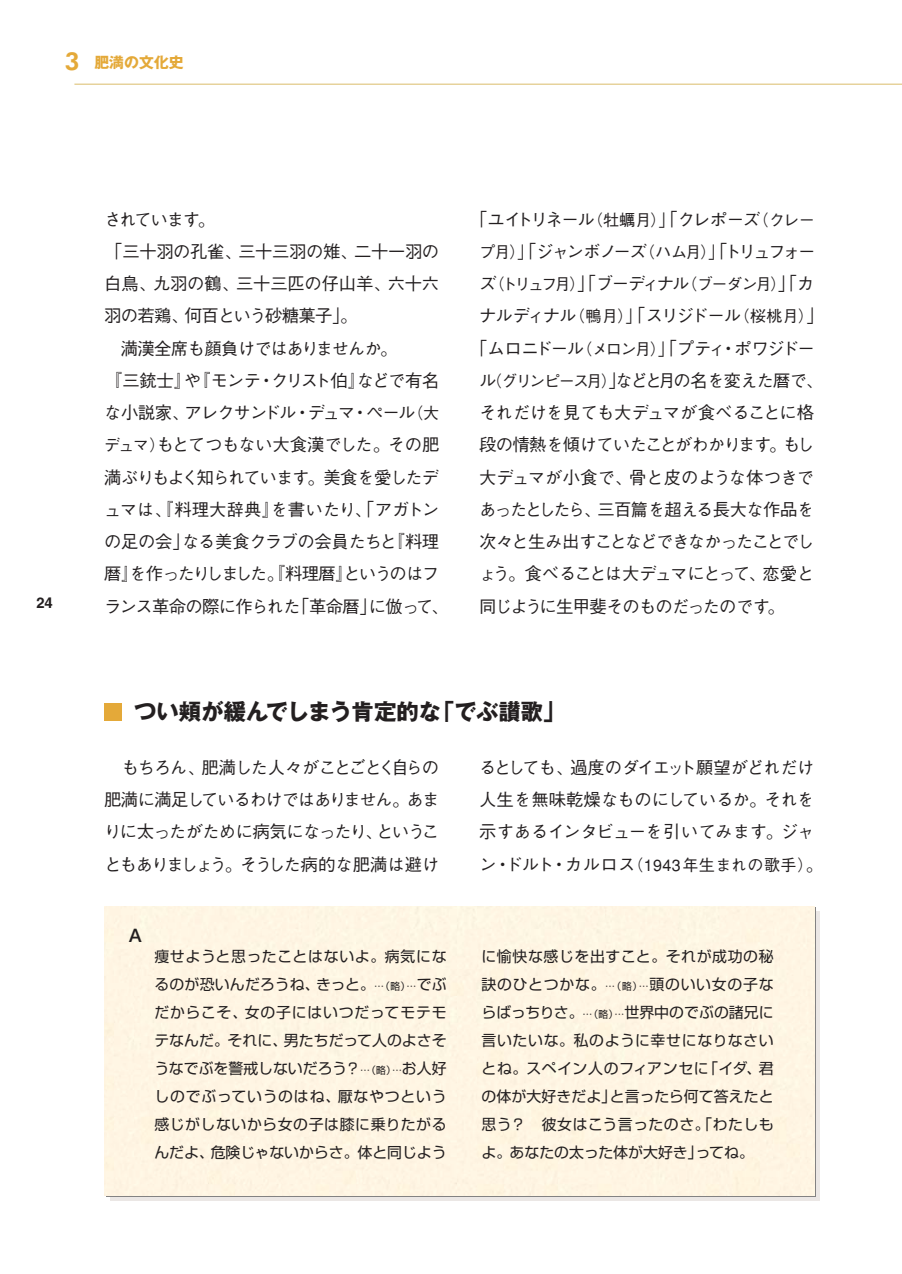
<style>
.page{position:relative;width:902px;height:1274px;background:#fff}
.page>*{position:absolute;margin:0;border:0;box-sizing:border-box;transform-origin:0 0}
.t1{font:700 22.4px "Gothic MB101";color:#231f20}
.t2{font:700 18.55px "Futo Go B101";color:#231f20}
.t3{font:500 17.32px/32.2px "Gothic BBB";letter-spacing:-.04em;color:#231f20;text-align:justify}
.t4{font:500 17.32px/32.2px "Gothic BBB";letter-spacing:-.115em;color:#231f20;text-align:center}
.t5{font:500 17.32px "Gothic BBB";letter-spacing:-.08em;color:#231f20}
.t6{font:500 17.32px "Gothic BBB";letter-spacing:-.09em;color:#231f20}
.t7{font:500 17.32px "Gothic BBB";letter-spacing:.005em;color:#231f20}
.t8{font:500 17.32px "Gothic BBB";letter-spacing:-.105em;color:#231f20}
.t9{font:500 17.32px "Gothic BBB";letter-spacing:-.065em;color:#231f20}
.t10{font:500 17.32px "Gothic BBB";color:#231f20}
.t11{font:500 17.32px "Gothic BBB";letter-spacing:-.1em;color:#231f20}
.t12{font:500 17.32px "Gothic BBB";letter-spacing:-.015em;color:#231f20}
.t13{font:500 16.1px "Gothic BBB";letter-spacing:-.15em;color:#231f20}
.t14{font:500 16.1px "Gothic BBB";letter-spacing:.025em;color:#231f20}
.t15{font:14.88px/27.8px "Shin Go";letter-spacing:.01em;color:#231f20;text-align:justify}
.t16{font:700 14.88px "Gothic MB101";color:#e4a939}
.t17{font:700 14.88px "Helvetica";color:#231f20}
.s1{font-family:"Futura BT";font-weight:800;font-size:24.85px}
.s2{font-size:16.1px}
.s3{font-size:17.32px}
.s4{font-size:9.97px}
</style>
<div class="page">
<hr style="left:74px;top:84px;width:827px;height:1px;background:#e1ca87">
<div style="left:104px;top:703px;width:18px;height:18px;background:#e4a939"></div>
<p class="t16" style="left:64px;top:56px;width:121px"><span class="s1">3</span> 肥満の文化史</p>
<p class="t17" style="left:37px;top:598px;width:18px">24</p>
<p class="t3" style="left:104px;top:205px;width:112px">されています。</p>
<p class="t3" style="left:105px;top:238px;width:335px">「三十羽の孔雀、三十三羽の雉、二十一羽の</p>
<p class="t12" style="left:104px;top:277px;width:336px">白鳥、九羽の鶴、三十三匹の仔山羊、六十六</p>
<p class="t3" style="left:104px;top:302px;width:254px">羽の若鶏、何百という砂糖菓子」。</p>
<p class="t3" style="left:121px;top:334px;width:278px">満漢全席も顔負けではありませんか。</p>
<p class="t3" style="left:105px;top:367px;width:335px">『三銃士』や『モンテ・クリスト伯』などで有名</p>
<p class="t9" style="left:104px;top:406px;width:336px">な小説家、アレクサンドル・デュマ・ペール<span class="s2">（大</span></p>
<p class="t3" style="left:104px;top:431px;width:336px"><span class="s2">デュマ）</span>もとてつもない大食漢でした。その肥</p>
<p class="t5" style="left:104px;top:471px;width:336px">満ぶりもよく知られています。美食を愛したデ</p>
<p class="t10" style="left:104px;top:503px;width:336px">ュマは、『料理大辞典』を書いたり、「アガトン</p>
<p class="t3" style="left:104px;top:528px;width:336px">の足の会」なる美食クラブの会員たちと『料理</p>
<p class="t8" style="left:104px;top:567px;width:336px">暦』を作ったりしました。『料理暦』というのはフ</p>
<p class="t3" style="left:104px;top:592px;width:345px">ランス革命の際に作られた「革命暦」に倣って、</p>
<p class="t4" style="left:470px;top:205px;width:346px">「ユイトリネール<span class="s2">（牡蠣月）」</span>「クレポーズ<span class="s2">（クレープ月）」</span>「ジャンボノーズ<span class="s2">（ハム月）」</span>「トリュフォー</p>
<p class="t13" style="left:479px;top:278px;width:336px"><span class="s3">ズ</span>（トリュフ月）<span class="s3">」「ブーディナル</span>（ブーダン月）<span class="s3">」「カ</span></p>
<p class="t6" style="left:479px;top:309px;width:346px">ナルディナル<span class="s2">（鴨月）」</span>「スリジドール<span class="s2">（桜桃月）</span>」</p>
<p class="t5" style="left:470px;top:342px;width:346px">「ムロニドール<span class="s2">（メロン月）」</span>「プティ・ポワジドー</p>
<p class="t3" style="left:479px;top:367px;width:345px">ル<span class="s2">（グリンピース月）</span>」などと月の名を変えた暦で、</p>
<p class="t7" style="left:479px;top:406px;width:336px">それだけを見ても大デュマが食べることに格</p>
<p class="t3" style="left:479px;top:431px;width:336px">段の情熱を傾けていたことがわかります。もし</p>
<p class="t7" style="left:479px;top:471px;width:336px">大デュマが小食で、骨と皮のような体つきで</p>
<p class="t3" style="left:479px;top:496px;width:336px">あったとしたら、三百篇を超える長大な作品を</p>
<p class="t6" style="left:479px;top:535px;width:336px">次々と生み出すことなどできなかったことでし</p>
<p class="t11" style="left:479px;top:567px;width:336px">ょう。食べることは大デュマにとって、恋愛と</p>
<p class="t3" style="left:479px;top:592px;width:307px">同じように生甲斐そのものだったのです。</p>
<p class="t1" style="left:134px;top:703px;width:433px">つい頬が緩んでしまう肯定的な「でぶ讃歌」</p>
<p class="t3" style="left:104px;top:754px;width:336px;text-indent:17px">もちろん、肥満した人々がことごとく自らの肥満に満足しているわけではありません。あまりに太ったがために病気になったり、ということもありましょう。そうした病的な肥満は避け</p>
<p class="t3" style="left:479px;top:754px;width:336px">るとしても、過度のダイエット願望がどれだけ人生を無味乾燥なものにしているか。それを示すあるインタビューを引いてみます。ジャ</p>
<p class="t14" style="left:479px;top:858px;width:345px"><span class="s3">ン・ドルト・カルロス</span>（1943年生まれの歌手）<span class="s3">。</span></p>
<p class="t2" style="left:129px;top:928px;width:14px">A</p>
<p class="t15" style="left:154px;top:944px;width:294px">痩せようと思ったことはないよ。病気になるのが恐いんだろうね、きっと。<span class="s4">…（略）…</span>でぶだからこそ、女の子にはいつだってモテモテなんだ。それに、男たちだって人のよさそうなでぶを警戒しないだろう？<span class="s4">…（略）…</span>お人好しのでぶっていうのはね、厭なやつという感じがしないから女の子は膝に乗りたがるんだよ、危険じゃないからさ。体と同じよう</p>
<p class="t15" style="left:481px;top:944px;width:294px">に愉快な感じを出すこと。それが成功の秘訣のひとつかな。<span class="s4">…（略）…</span>頭のいい女の子ならばっちりさ。<span class="s4">…（略）…</span>世界中のでぶの諸兄に言いたいな。私のように幸せになりなさいとね。スペイン人のフィアンセに「イダ、君の体が大好きだよ」と言ったら何て答えたと思う？　彼女はこう言ったのさ。「わたしもよ。あなたの太った体が大好き」ってね。</p>
</div>
